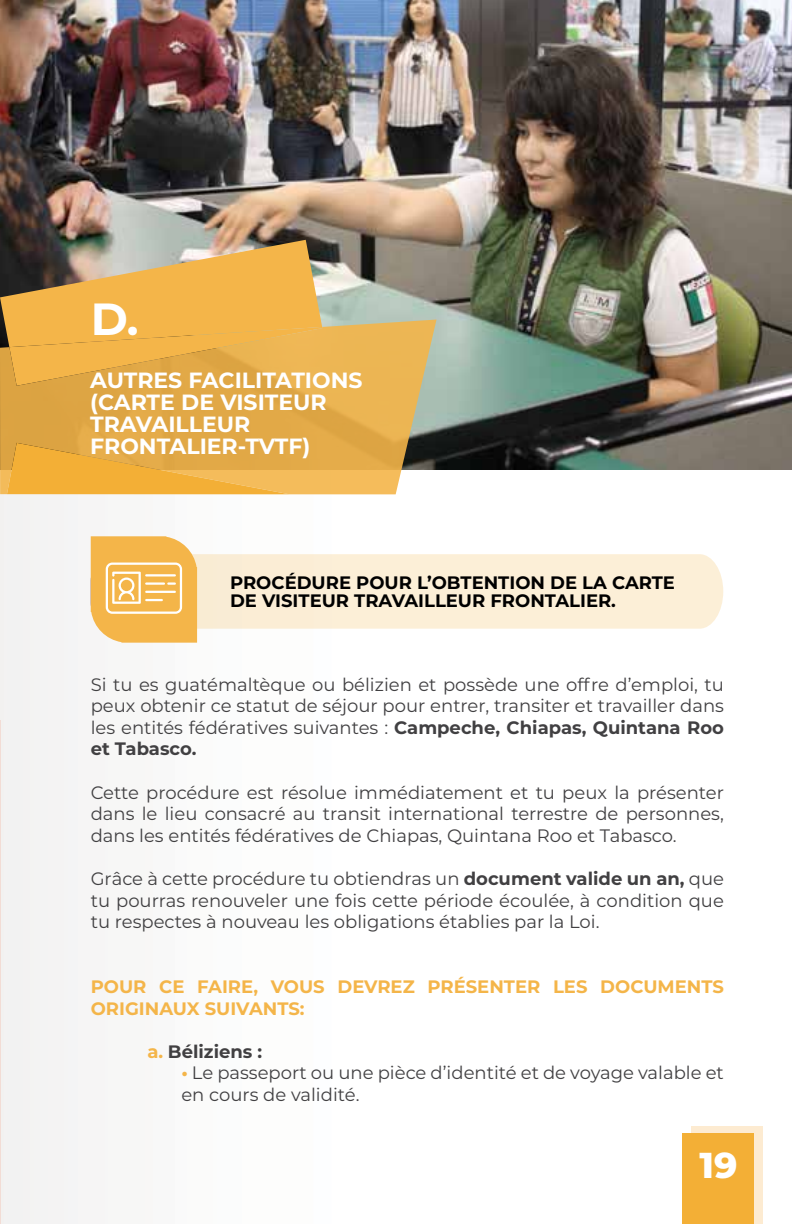
<style>
.page{position:relative;width:792px;height:1224px;background:#fff}
.page>*{position:absolute;margin:0;border:0;box-sizing:border-box;transform-origin:0 0}
.t1{font:700 45px "Montserrat";color:#fff}
.t2{font:800 36px "Montserrat";color:#fff}
.t3{font:700 22px/22px "Montserrat";color:#fff}
.t4{font:18px/21.6px "Montserrat";color:#414042;text-align:justify}
.t5{font:700 18px/18px "Montserrat";color:#000}
.t6{font:700 18px/21.6px "Montserrat";color:#f4b549}
.t7{font:700 18px "Montserrat";color:#414042}
.s1{font-weight:700}
.s2{color:#f4b549}
.s3{font-weight:700;color:#f4b549}
</style>
<div class="page">
<img style="left:0;top:469px;width:792px;height:755px">
<hr style="left:0;top:721px;width:1px;height:503px;background:#f5886b">
<img style="left:0;top:0;width:792px;height:469px">
<svg style="left:0;top:320px;width:437px;height:174px;background:#ddab53"></svg>
<svg style="left:0;top:240px;width:322px;height:146px;background:#d8a651"></svg>
<svg style="left:7px;top:443px;width:283px;height:51px;background:#ecad41"></svg>
<div style="left:197px;top:554px;width:526px;height:75px;background:#fcefd7"></div>
<svg style="left:91px;top:536px;width:106px;height:107px;background:#f5c065"></svg>
<div style="left:691px;top:1127px;width:71px;height:97px;background:#fdebd1"></div>
<div style="left:683px;top:1134px;width:71px;height:90px;background:#f3af36"></div>
<h1 class="t1" style="left:91px;top:287px;width:50px">D.</h1>
<p class="t3" style="left:90px;top:368px;width:274px">AUTRES FACILITATIONS (CARTE DE VISITEUR<br>TRAVAILLEUR<br>FRONTALIER-TVTF)</p>
<p class="t5" style="left:230px;top:573px;width:447px">PROCÉDURE POUR L’OBTENTION DE LA CARTE<br>DE VISITEUR TRAVAILLEUR FRONTALIER.</p>
<p class="t4" style="left:91px;top:673px;width:635px">Si tu es guatémaltèque ou bélizien et possède une offre d’emploi, tu peux obtenir ce statut de séjour pour entrer, transiter et travailler dans les entités fédératives suivantes : <span class="s1">Campeche, Chiapas, Quintana Roo et Tabasco.</span></p>
<p class="t4" style="left:91px;top:781px;width:635px">Cette procédure est résolue immédiatement et tu peux la présenter dans le lieu consacré au transit international terrestre de personnes, dans les entités fédératives de Chiapas, Quintana Roo et Tabasco.</p>
<p class="t4" style="left:91px;top:867px;width:635px">Grâce à cette procédure tu obtiendras un <span class="s1">document valide un an,</span> que tu pourras renouveler une fois cette période écoulée, à condition que tu respectes à nouveau les obligations établies par la Loi.</p>
<p class="t6" style="left:91px;top:975px;width:635px">POUR CE FAIRE, VOUS DEVREZ PRÉSENTER LES DOCUMENTS<br>ORIGINAUX SUIVANTS:</p>
<p class="t7" style="left:147px;top:1038px;width:116px"><span class="s2">a.</span> Béliziens :</p>
<p class="t4" style="left:181px;top:1062px;width:544px"><span class="s3">•</span> Le passeport ou une pièce d’identité et de voyage valable et en cours de validité.</p>
<h2 class="t2" style="left:699px;top:1139px;width:39px">19</h2>
</div>
